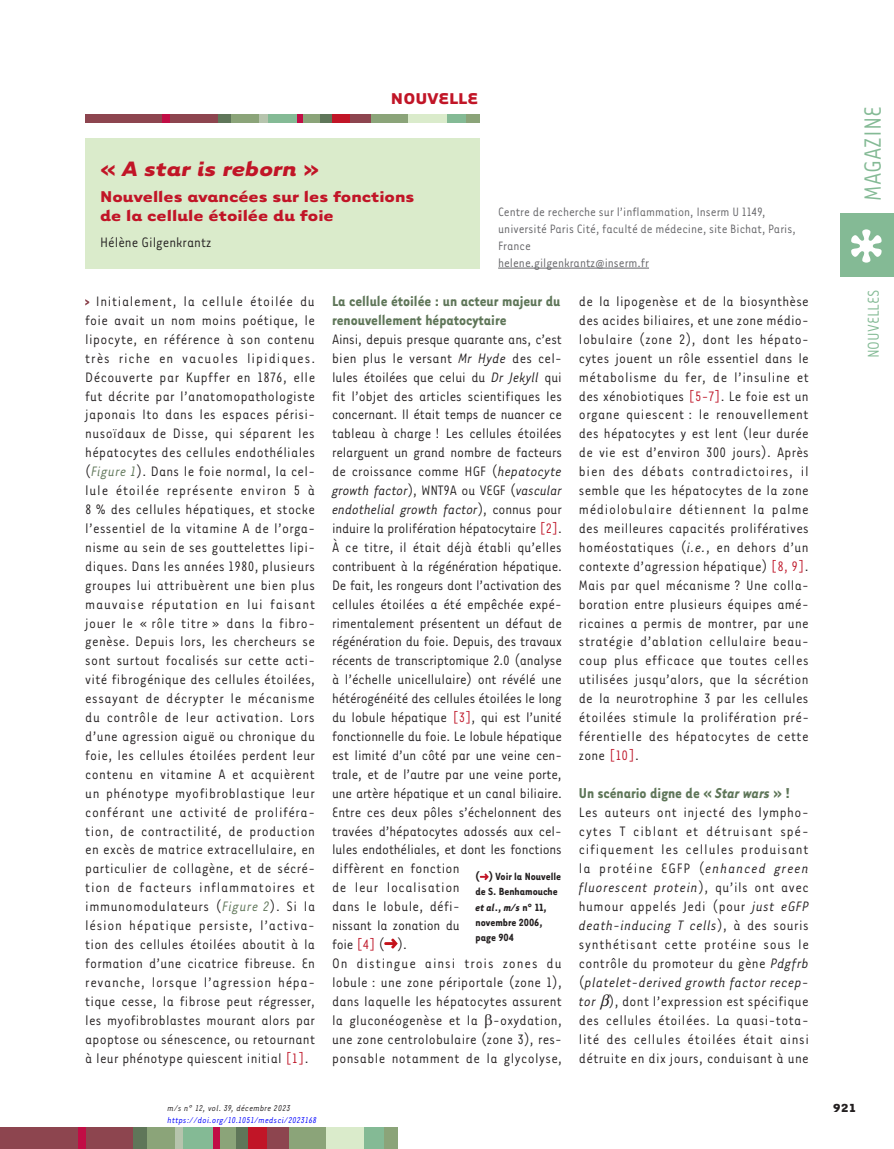
<style>
.page{position:relative;width:894px;height:1149px;background:#fff}
.page>*{position:absolute;margin:0;border:0;box-sizing:border-box;transform-origin:0 0}
.t1{font:27px "Tarzana Nar OT";color:#84ba95}
.t2{font:italic 700 24px "Tarzana Wide OT";color:#c11527}
.t3{font:700 18px/19.5px "Tarzana Wide OT";color:#c11527}
.t4{font:18px "Tarzana Nar OT";color:#84ba95}
.t5{font:700 16.5px/18.9px "Tarzana Nar OT";color:#5f7659}
.t6{font:15.75px/18.9px "Tarzana Nar OT";color:#231f20;text-align:justify}
.t7{font:13.95px/17px "Tarzana Nar OT";color:#636366}
.t8{font:700 13.5px "Tarzana Wide OT";color:#231f20}
.t9{font:700 12px/15px "Tarzana Nar OT";color:#231f20}
.t10{font:italic 9.75px "Tarzana Nar OT";letter-spacing:.025em;color:#00f}
.t11{font:italic 9.75px "Tarzana Nar OT";letter-spacing:.025em;color:#231f20}
.s1{font-style:normal}
.s2{font-style:italic;color:#5f7659}
.s3{color:#bf182a}
.s4{font-style:italic}
</style>
<div class="page">
<div style="left:0;top:1127px;width:134px;height:21px;background:#8d454f"></div>
<div style="left:235px;top:1127px;width:13px;height:21px;background:#5f7659"></div>
<div style="left:78px;top:1127px;width:7px;height:21px;background:#c10d45"></div>
<div style="left:133px;top:1127px;width:22px;height:21px;background:#5f7659"></div>
<div style="left:147px;top:1127px;width:30px;height:21px;background:#8ba479"></div>
<div style="left:175px;top:1127px;width:9px;height:21px;background:#b6c4ad"></div>
<div style="left:183px;top:1127px;width:30px;height:21px;background:#84ba95"></div>
<div style="left:217px;top:1127px;width:19px;height:21px;background:#8ba479"></div>
<div style="left:213px;top:1127px;width:6px;height:21px;background:#c10d45"></div>
<div style="left:248px;top:1127px;width:27px;height:21px;background:#c11527"></div>
<div style="left:287px;top:1127px;width:39px;height:21px;background:#8ba479"></div>
<div style="left:267px;top:1127px;width:21px;height:21px;background:#8d454f"></div>
<div style="left:326px;top:1127px;width:38px;height:21px;background:#daebcb"></div>
<div style="left:364px;top:1127px;width:20px;height:21px;background:#84ba95"></div>
<div style="left:383px;top:1127px;width:14px;height:21px;background:#8ba479"></div>
<div style="left:840px;top:213px;width:53px;height:63px;background:#84ba95"></div>
<svg style="left:851px;top:229px;width:30px;height:33px"></svg>
<hr style="left:498px;top:268px;width:150px;height:1px;background:#636366">
<svg style="left:85px;top:299px;width:4px;height:6px"></svg>
<svg style="left:384px;top:938px;width:13px;height:10px"></svg>
<div style="left:85px;top:138px;width:394px;height:130px;background:#daebcb"></div>
<div style="left:85px;top:114px;width:133px;height:9px;background:#8d454f"></div>
<div style="left:218px;top:114px;width:26px;height:9px;background:#5f7659"></div>
<div style="left:318px;top:114px;width:13px;height:9px;background:#5f7659"></div>
<div style="left:231px;top:114px;width:29px;height:9px;background:#8ba479"></div>
<div style="left:267px;top:114px;width:29px;height:9px;background:#84ba95"></div>
<div style="left:446px;top:114px;width:20px;height:9px;background:#84ba95"></div>
<div style="left:301px;top:114px;width:18px;height:9px;background:#8ba479"></div>
<div style="left:465px;top:114px;width:14px;height:9px;background:#8ba479"></div>
<div style="left:370px;top:114px;width:39px;height:9px;background:#8ba479"></div>
<div style="left:408px;top:114px;width:39px;height:9px;background:#daebcb"></div>
<div style="left:259px;top:114px;width:8px;height:9px;background:#b6c4ad"></div>
<div style="left:163px;top:114px;width:7px;height:9px;background:#c10d45"></div>
<div style="left:296px;top:114px;width:6px;height:9px;background:#c10d45"></div>
<div style="left:331px;top:114px;width:27px;height:9px;background:#c11527"></div>
<div style="left:350px;top:114px;width:21px;height:9px;background:#8d454f"></div>
<svg style="left:479px;top:873px;width:9px;height:7px"></svg>
<p class="t3" style="left:391px;top:88px;width:89px">NOUVELLE</p>
<h2 class="t2" style="left:100px;top:153px;width:220px"><span class="s1">«</span> A star is reborn <span class="s1">»</span></h2>
<p class="t3" style="left:100px;top:186px;width:315px">Nouvelles avancées sur les fonctions de la cellule étoilée du foie</p>
<p class="t6" style="left:100px;top:232px;width:113px">Hélène Gilgenkrantz</p>
<p class="t7" style="left:498px;top:202px;width:299px">Centre de recherche sur l’inflammation, Inserm U 1149, université Paris Cité, faculté de médecine, site Bichat, Paris, France<br>helene.gilgenkrantz@inserm.fr</p>
<p class="t6" style="left:85px;top:291px;width:231px;text-indent:10px">Initialement, la cellule étoilée du foie avait un nom moins poétique, le lipocyte, en référence à son contenu très riche en vacuoles lipidiques.<br>Découverte par Kupffer en 1876, elle fut décrite par l’anatomopathologiste japonais Ito dans les espaces périsi&shy;nusoïdaux de Disse, qui séparent les hépatocytes des cellules endothéliales (<span class="s2">Figure 1</span>). Dans le foie normal, la cel&shy;lule étoilée représente environ 5 à 8 % des cellules hépatiques, et stocke l’essentiel de la vitamine A de l’orga&shy;nisme au sein de ses gouttelettes lipi&shy;diques. Dans les années 1980, plusieurs groupes lui attribuèrent une bien plus mauvaise réputation en lui faisant jouer le « rôle titre » dans la fibro&shy;genèse. Depuis lors, les chercheurs se sont surtout focalisés sur cette acti&shy;vité fibrogénique des cellules étoilées, essayant de décrypter le mécanisme du contrôle de leur activation. Lors d’une agression aiguë ou chronique du foie, les cellules étoilées perdent leur contenu en vitamine A et acquièrent un phénotype myofibroblastique leur conférant une activité de proliféra&shy;tion, de contractilité, de production en excès de matrice extracellulaire, en particulier de collagène, et de sécré&shy;tion de facteurs inflammatoires et immunomodulateurs (<span class="s2">Figure 2</span>). Si la lésion hépatique persiste, l’activa&shy;tion des cellules étoilées aboutit à la formation d’une cicatrice fibreuse. En revanche, lorsque l’agression hépa&shy;tique cesse, la fibrose peut régresser, les myofibroblastes mourant alors par apoptose ou sénescence, ou retournant à leur phénotype quiescent initial <span class="s3">[1]</span>.</p>
<p class="t5" style="left:332px;top:291px;width:230px">La cellule étoilée : un acteur majeur du renouvellement hépatocytaire</p>
<p class="t6" style="left:332px;top:329px;width:231px;text-align:left">Ainsi, depuis presque quarante ans, c’est bien plus le versant <span class="s4">Mr Hyde</span> des cel&shy;lules étoilées que celui du <span class="s4">Dr Jekyll</span> qui fit l’objet des articles scientifiques les concernant. Il était temps de nuancer ce tableau à charge ! Les cellules étoilées relarguent un grand nombre de facteurs de croissance comme HGF (<span class="s4">hepatocyte growth factor</span>), WNT9A ou VEGF (<span class="s4">vascular endothelial growth factor</span>), connus pour induire la prolifération hépatocytaire <span class="s3">[2]</span>.<br>À ce titre, il était déjà établi qu’elles contribuent à la régénération hépatique.<br>De fait, les rongeurs dont l’activation des cellules étoilées a été empêchée expé&shy;rimentalement présentent un défaut de régénération du foie. Depuis, des travaux récents de transcriptomique 2.0 (analyse à l’échelle unicellulaire) ont révélé une hétérogénéité des cellules étoilées le long du lobule hépatique <span class="s3">[3]</span>, qui est l’unité fonctionnelle du foie. Le lobule hépatique est limité d’un côté par une veine cen&shy;trale, et de l’autre par une veine porte, une artère hépatique et un canal biliaire.<br>Entre ces deux pôles s’échelonnent des travées d’hépatocytes adossés aux cel&shy;lules endothéliales, et dont les fonctions diffèrent en fonction<br>de leur localisation<br>dans le lobule, défi-<br>nissant la zonation du<br>foie <span class="s3">[4]</span> ( ).<br>On distingue ainsi trois zones du lobule : une zone périportale (zone 1), dans laquelle les hépatocytes assurent la gluconéogenèse et la -oxydation, une zone centrolobulaire (zone 3), res&shy;ponsable notamment de la glycolyse,</p>
<p class="t9" style="left:475px;top:868px;width:87px">( ) Voir la Nouvelle de S. Benhamouche <span class="s4">et al</span>., <span class="s4">m/s</span> n° 11, novembre 2006, page 904</p>
<p class="t11" style="left:167px;top:1102px;width:124px">m/s n° 12, vol. 39, décembre 2023</p>
<p class="t10" style="left:167px;top:1114px;width:151px">https://doi.org/10.1051/medsci/2023168</p>
<p class="t6" style="left:578px;top:291px;width:231px">de la lipogenèse et de la biosynthèse des acides biliaires, et une zone médio&shy;lobulaire (zone 2), dont les hépato&shy;cytes jouent un rôle essentiel dans le métabolisme du fer, de l’insuline et des xénobiotiques <span class="s3">[5-7]</span>. Le foie est un organe quiescent : le renouvellement des hépatocytes y est lent (leur durée de vie est d’environ 300 jours). Après bien des débats contradictoires, il semble que les hépatocytes de la zone médiolobulaire détiennent la palme des meilleures capacités prolifératives homéostatiques (<span class="s4">i.e.</span>, en dehors d’un contexte d’agression hépatique) <span class="s3">[8, 9]</span>.<br>Mais par quel mécanisme ? Une colla&shy;boration entre plusieurs équipes amé&shy;ricaines a permis de montrer, par une stratégie d’ablation cellulaire beau&shy;coup plus efficace que toutes celles utilisées jusqu’alors, que la sécrétion de la neurotrophine 3 par les cellules étoilées stimule la prolifération pré&shy;férentielle des hépatocytes de cette zone <span class="s3">[10]</span>.</p>
<p class="t5" style="left:578px;top:782px;width:213px">Un scénario digne de « <span class="s4">Star wars</span> » !</p>
<p class="t6" style="left:578px;top:801px;width:231px">Les auteurs ont injecté des lympho&shy;cytes T ciblant et détruisant spé&shy;cifiquement les cellules produisant la protéine EGFP (<span class="s4">enhanced green fluorescent protein</span>), qu’ils ont avec humour appelés Jedi (pour <span class="s4">just eGFP death-inducing T cells</span>), à des souris synthétisant cette protéine sous le contrôle du promoteur du gène <span class="s4">Pdgfrb </span>(<span class="s4">platelet-derived growth factor recep&shy;tor</span> ), dont l’expression est spécifique des cellules étoilées. La quasi-tota&shy;lité des cellules étoilées était ainsi détruite en dix jours, conduisant à une</p>
<h1 class="t1" style="left:856px;top:201px;width:96px;rotate:-90deg">MAGAZINE</h1>
<p class="t4" style="left:862px;top:358px;width:70px;rotate:-90deg">NOUVELLES</p>
<p class="t8" style="left:832px;top:1098px;width:25px">921</p>
</div>
